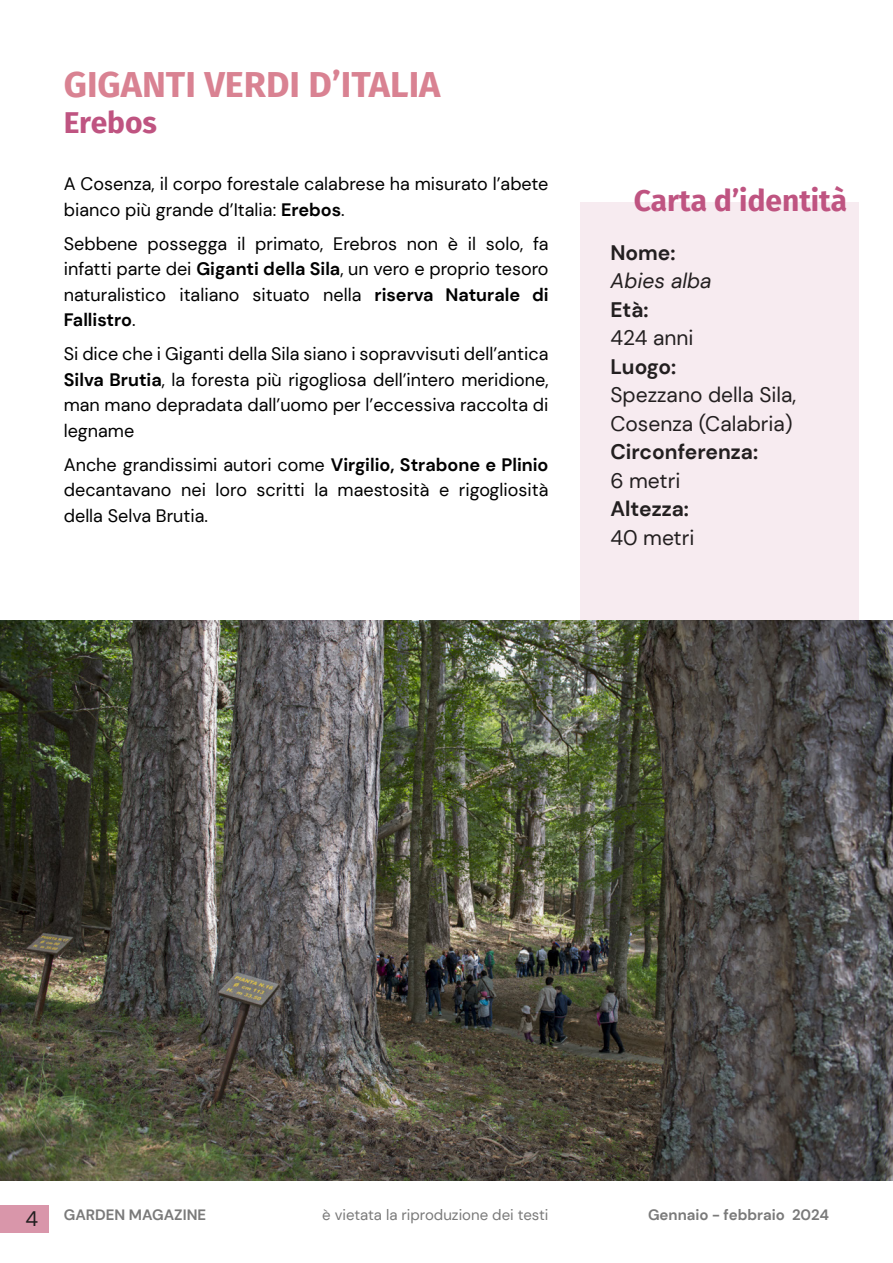
<style>
.page{position:relative;width:893px;height:1263px;background:#fff}
.page>*{position:absolute;margin:0;border:0;box-sizing:border-box;transform-origin:0 0}
.t1{font:700 36px "Fira Sans";color:#d98292}
.t2{font:700 30px "Fira Sans";color:#bf5481}
.Normal__Web{font:700 21px/28.5px "DM Sans";color:#231f20}
.Normal__Web-2{font:21px/28.5px "DM Sans";color:#231f20}
.Testo_GM{font:18px/25.5px "DM Sans";color:#000;text-align:justify}
.t3{font:700 15px "DM Sans";color:#7a7a7a}
.t4{font:15px "DM Sans";color:#7a7a7a}
.s1{font-weight:700}
.s2{font-weight:400;font-style:italic}
.s3{font-weight:400}
.s4{font-weight:400;font-size:21px;color:#231f20}
</style>
<div class="page">
<div style="left:0;top:1205px;width:49px;height:28px;background:#d996aa"></div>
<div style="left:580px;top:203px;width:279px;height:466px;background:#f7ebf0"></div>
<img style="left:0;top:621px;width:893px;height:559px">
<p class="t1" style="left:64px;top:55px;width:378px">GIGANTI VERDI D’ITALIA</p>
<p class="t2" style="left:64px;top:98px;width:95px">Erebos</p>
<p class="Testo_GM" style="left:64px;top:171px;width:486px">A Cosenza, il corpo forestale calabrese ha misurato l’abete bianco più grande d’Italia: <span class="s1">Erebos</span>.</p>
<p class="Testo_GM" style="left:64px;top:230px;width:486px">Sebbene possegga il primato, Erebros non è il solo, fa infatti parte dei <span class="s1">Giganti della Sila</span>, un vero e proprio tesoro naturalistico italiano situato nella <span class="s1">riserva Naturale di Fallistro</span>.</p>
<p class="Testo_GM" style="left:64px;top:341px;width:486px">Si dice che i Giganti della Sila siano i sopravvisuti dell’antica <span class="s1">Silva Brutia</span>, la foresta più rigogliosa dell’intero meridione, man mano depradata dall’uomo per l’eccessiva raccolta di legname</p>
<p class="Testo_GM" style="left:64px;top:451px;width:486px">Anche grandissimi autori come <span class="s1">Virgilio, Strabone e Plinio </span>decantavano nei loro scritti la maestosità e rigogliosità della Selva Brutia.</p>
<p class="t2" style="left:634px;top:175px;width:215px">Carta d’identità</p>
<p class="Normal__Web" style="left:610px;top:238px;width:103px">Nome:<br><span class="s2">Abies alba<br></span>Età:</p>
<p class="Normal__Web-2" style="left:610px;top:323px;width:85px">424 anni</p>
<p class="Normal__Web" style="left:610px;top:352px;width:67px">Luogo:</p>
<p class="Normal__Web-2" style="left:610px;top:380px;width:187px">Spezzano della Sila,<br>Cosenza (Calabria)</p>
<p class="Normal__Web" style="left:610px;top:437px;width:149px">Circonferenza:<br><span class="s3">6 metri<br></span>Altezza:</p>
<p class="Normal__Web-2" style="left:610px;top:523px;width:85px">40 metri</p>
<p class="t3" style="left:26px;top:1206px;width:182px"><span class="s4">4</span> GARDEN MAGAZINE</p>
<p class="t4" style="left:322px;top:1206px;width:228px">è vietata la riproduzione dei testi</p>
<p class="t3" style="left:648px;top:1206px;width:183px">Gennaio - febbraio 2024</p>
</div>
